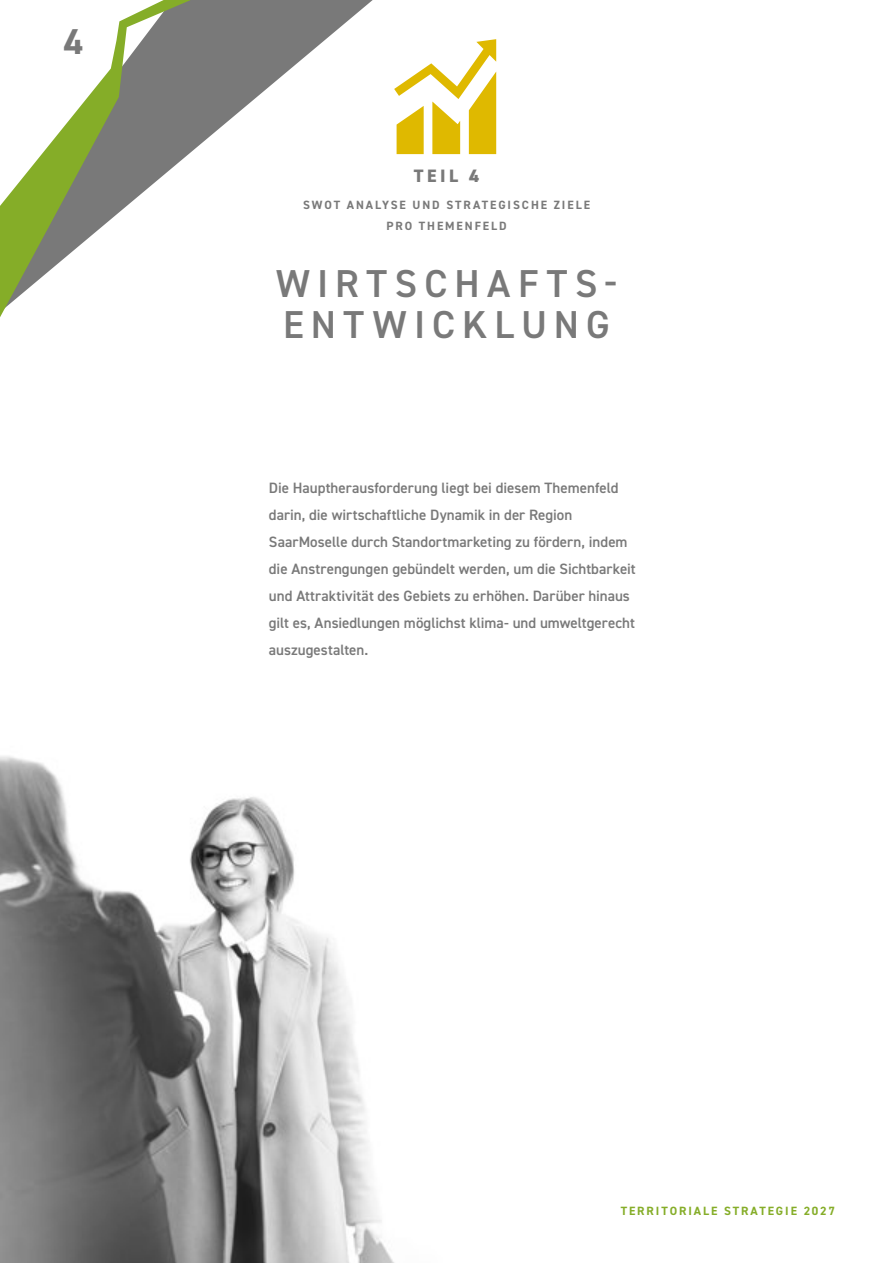
<style>
.page{position:relative;width:893px;height:1263px;background:#fff}
.page>*{position:absolute;margin:0;border:0;box-sizing:border-box;transform-origin:0 0}
.t1{font:600 39px/40.5px "DIN2014";letter-spacing:.185em;color:#797979}
.t2{font:700 36px "DIN2014";color:#797979}
.t3{font:800 18px "DIN2014";color:#797979}
.t4{font:600 15px/27px "DIN2014";color:#797979}
.t5{font:700 12px/20.2px "DIN2014";letter-spacing:.16em;color:#797979;text-align:center}
.t6{font:700 12px "DIN2014";letter-spacing:.16em;color:#85ad28}
</style>
<div class="page">
<svg style="left:394px;top:39px;width:102px;height:115px"></svg>
<svg style="left:191px;top:0;width:182px;height:152px"></svg>
<svg style="left:0;top:0;width:191px;height:317px"></svg>
<img style="left:0;top:756px;width:395px;height:507px">
<h2 class="t2" style="left:64px;top:18px;width:21px">4</h2>
<p class="t3" style="left:414px;top:164px;width:67px">TEIL 4</p>
<p class="t5" style="left:303px;top:195px;width:288px">SWOT ANALYSE UND STRATEGISCHE ZIELE<br>PRO THEMENFELD</p>
<h1 class="t1" style="left:276px;top:262px;width:340px">WIRTSCHAFTS-<br>ENTWICKLUNG</h1>
<p class="t4" style="left:269px;top:474px;width:368px">Die Hauptherausforderung liegt bei diesem Themenfeld darin, die wirtschaftliche Dynamik in der Region SaarMoselle durch Standortmarketing zu fördern, indem die Anstrengungen gebündelt werden, um die Sichtbarkeit und Attraktivität des Gebiets zu erhöhen. Darüber hinaus gilt es, Ansiedlungen möglichst klima- und umweltgerecht auszugestalten.</p>
<p class="t6" style="left:621px;top:1203px;width:216px">TERRITORIALE STRATEGIE 2027</p>
</div>
